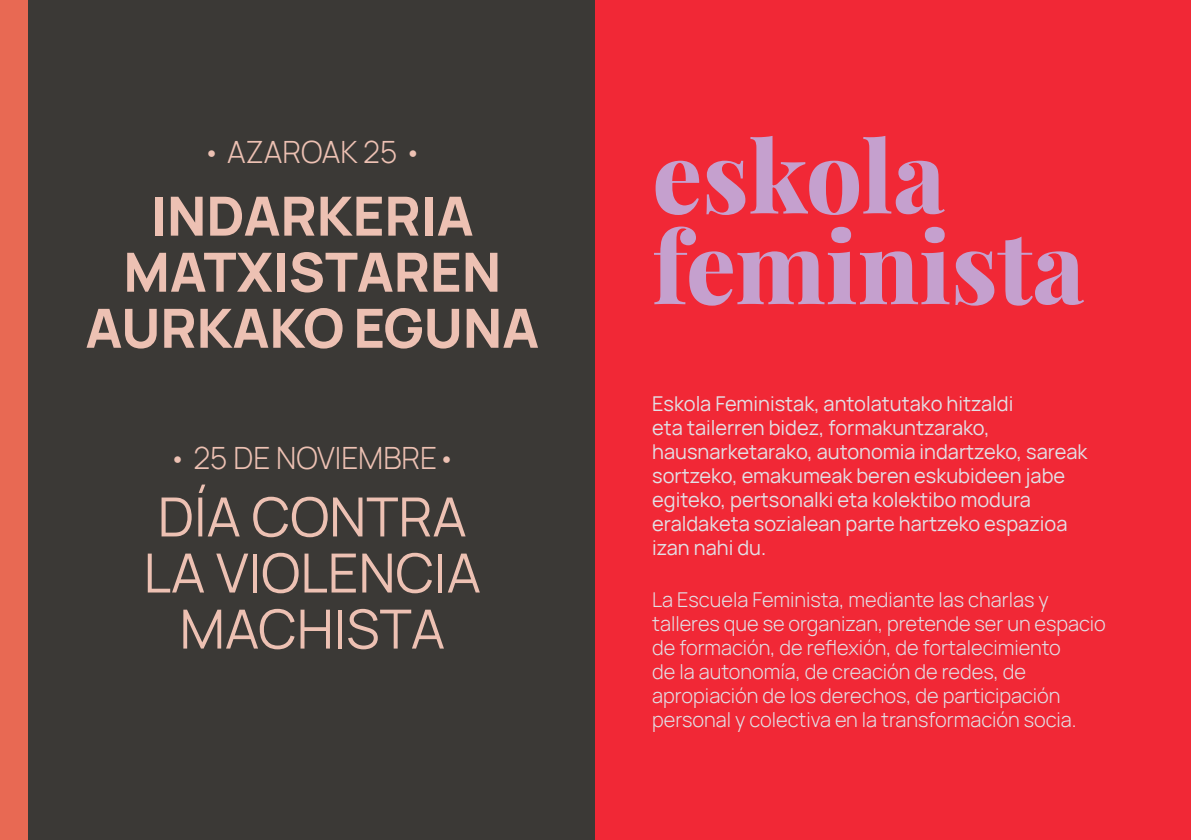
<style>
.page{position:relative;width:1191px;height:840px;background:#fff}
.page>*{position:absolute;margin:0;border:0;box-sizing:border-box;transform-origin:0 0}
.t1{font:800 99.4px/90.6px "Playfair Display";color:#c5a0ce}
.t2{font:800 54px/56px "Manrope";color:#edc1b3;text-align:center}
.t3{font:54px/56px "Manrope";color:#edc1b3;text-align:center}
.t4{font:300 30px "Manrope";color:#edc1b3}
.t5{font:20px/24px "Manrope";color:#e2e0e6}
.t6{font:300 20px/24px "Manrope";color:#e2e0e6}
</style>
<div class="page">
<div style="left:0;top:0;width:28px;height:839px;background:#e86953"></div>
<div style="left:28px;top:0;width:567px;height:839px;background:#3b3936"></div>
<div style="left:595px;top:0;width:596px;height:839px;background:#f12836"></div>
<h3 class="t4" style="left:202px;top:130px;width:222px">• AZAROAK 25 •</h3>
<h2 class="t2" style="left:85px;top:183px;width:455px">INDARKERIA<br>MATXISTAREN<br>AURKAKO EGUNA</h2>
<h3 class="t4" style="left:168px;top:436px;width:289px">• 25 DE NOVIEMBRE•</h3>
<h2 class="t3" style="left:143px;top:485px;width:339px">DÍA CONTRA<br>LA VIOLENCIA<br>MACHISTA</h2>
<h1 class="t1" style="left:652px;top:122px;width:434px">eskola feminista</h1>
<p class="t5" style="left:652px;top:390px;width:437px">Eskola Feministak, antolatutako hitzaldi<br>eta tailerren bidez, formakuntzarako, hausnarketarako, autonomia indartzeko, sareak sortzeko, emakumeak beren eskubideen jabe egiteko, pertsonalki eta kolektibo modura eraldaketa sozialean parte hartzeko espazioa izan nahi du.</p>
<p class="t6" style="left:652px;top:586px;width:455px">La Escuela Feminista, mediante las charlas y talleres que se organizan, pretende ser un espacio de formación, de reflexión, de fortalecimiento<br>de la autonomía, de creación de redes, de apropiación de los derechos, de participación personal y colectiva en la transformación socia.</p>
</div>
